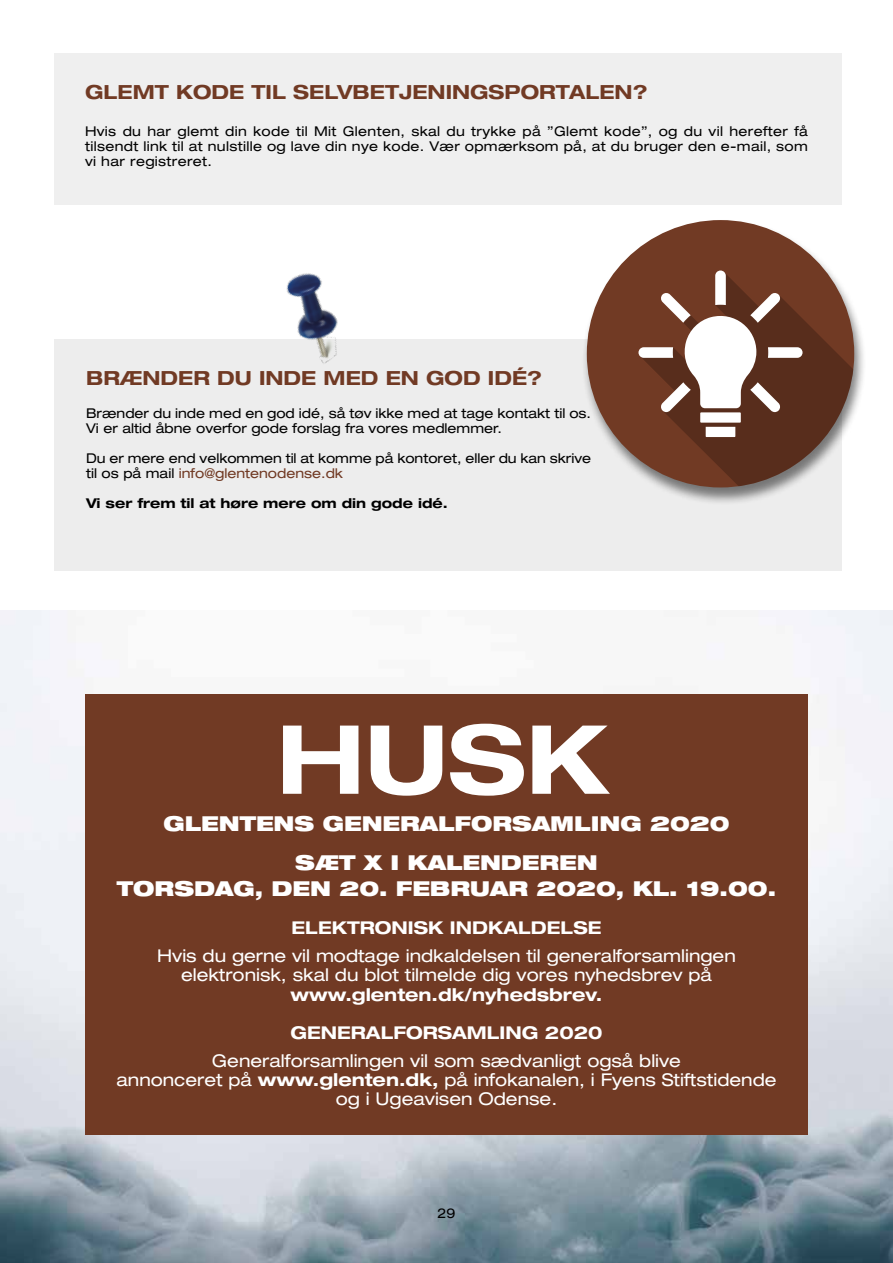
<style>
.page{position:relative;width:893px;height:1263px;background:#fff}
.page>*{position:absolute;margin:0;border:0;box-sizing:border-box;transform-origin:0 0}
.t1{font:900 expanded 20.55px/38.4px "Helvetica Neue";color:#fff;text-align:center}
.t2{font:700 expanded 19.5px "Helvetica Neue";color:#713a24}
.t3{font:expanded 17.7px/19px "Helvetica Neue";color:#fff;text-align:center}
.t4{font:700 expanded 17.7px/38.2px "Helvetica Neue";color:#fff}
.t5{font:expanded 13.5px/15px "Helvetica Neue";color:#000}
.t6{font:700 expanded 13.5px "Helvetica Neue";color:#000}
.s1{color:#713a24}
.s2{font-weight:700}
</style>
<div class="page">
<img style="left:0;top:610px;width:893px;height:653px">
<div style="left:85px;top:694px;width:723px;height:440px;background:#713a24"></div>
<svg style="left:283px;top:724px;width:327px;height:72px"></svg>
<div style="left:54px;top:339px;width:788px;height:232px;background:#ededed"></div>
<div style="left:581px;top:220px;width:286px;height:285px;background:#000;opacity:.5"></div>
<div style="left:587px;top:220px;width:267px;height:267px;background:#713a24;border-radius:50%"></div>
<svg style="left:640px;top:273px;width:213px;height:213px"></svg>
<svg style="left:638px;top:270px;width:164px;height:142px"></svg>
<div style="left:700px;top:412px;width:41px;height:11px;background:#fff"></div>
<svg style="left:706px;top:427px;width:29px;height:10px"></svg>
<div style="left:54px;top:53px;width:788px;height:152px;background:#ededed"></div>
<img style="left:286px;top:273px;width:52px;height:91px">
<h2 class="t2" style="left:85px;top:80px;width:564px">GLEMT KODE TIL SELVBETJENINGSPORTALEN?</h2>
<p class="t5" style="left:85px;top:123px;width:724px;text-align:justify">Hvis du har glemt din kode til Mit Glenten, skal du trykke på ”Glemt kode”, og du vil herefter få tilsendt link til at nulstille og lave din nye kode. Vær opmærksom på, at du bruger den e-mail, som vi har registreret.</p>
<h2 class="t2" style="left:86px;top:366px;width:457px">BRÆNDER DU INDE MED EN GOD IDÉ?</h2>
<p class="t5" style="left:86px;top:406px;width:506px">Brænder du inde med en god idé, så tøv ikke med at tage kontakt til os.<br>Vi er altid åbne overfor gode forslag fra vores medlemmer.</p>
<p class="t5" style="left:86px;top:451px;width:506px">Du er mere end velkommen til at komme på kontoret, eller du kan skrive til os på mail <span class="s1">info@glentenodense.dk</span></p>
<p class="t6" style="left:86px;top:495px;width:363px">Vi ser frem til at høre mere om din gode idé.</p>
<h1 class="t1" style="left:163px;top:804px;width:568px">GLENTENS GENERALFORSAMLING 2020<br>SÆT X I KALENDEREN</h1>
<h1 class="t1" style="left:117px;top:869px;width:661px">TORSDAG, DEN 20. FEBRUAR 2020, KL. 19.00.</h1>
<h3 class="t4" style="left:292px;top:908px;width:311px">ELEKTRONISK INDKALDELSE</h3>
<h3 class="t3" style="left:157px;top:946px;width:580px">Hvis du gerne vil modtage indkaldelsen til generalforsamlingen elektronisk, skal du blot tilmelde dig vores nyhedsbrev på</h3>
<h3 class="t4" style="left:290px;top:974px;width:313px">www.glenten.dk/nyhedsbrev.<br>GENERALFORSAMLING 2020</h3>
<h3 class="t3" style="left:116px;top:1050px;width:661px">Generalforsamlingen vil som sædvanligt også blive<br>annonceret på <span class="s2">www.glenten.dk,</span> på infokanalen, i Fyens Stiftstidende og i Ugeavisen Odense.</h3>
<p class="t5" style="left:437px;top:1206px;width:20px">29</p>
</div>
